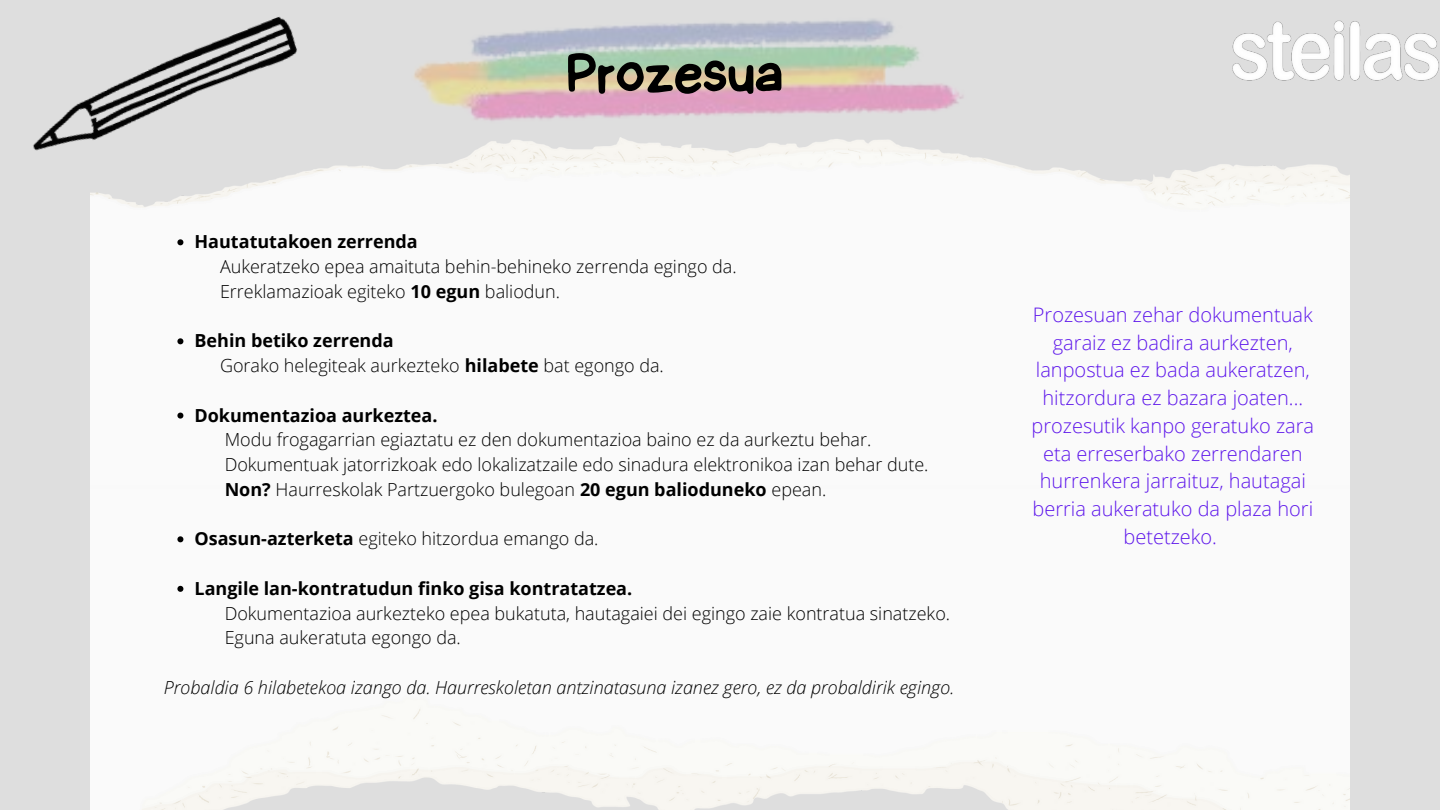
<style>
.page{position:relative;width:1440px;height:810px;background:#dedede}
.page>*{position:absolute;margin:0;border:0;box-sizing:border-box;transform-origin:0 0}
.t1{font:59px "Handyman";color:#000}
.t2{font:300 20px/27.8px "Open Sans";color:#5e17eb;text-align:center}
.t3{font:300 18px/24.8px "Open Sans";color:#000}
.t4{font:700 18px "Open Sans";color:#000}
.t5{font:italic 300 18px "Open Sans";color:#000}
.s1{font-weight:700}
</style>
<div class="page">
<div style="left:91px;top:157px;width:1258px;height:653px;background:#fafafa"></div>
<img style="left:33px;top:16px;width:289px;height:164px">
<img style="left:1232px;top:20px;width:207px;height:61px">
<img style="left:374px;top:19px;width:601px;height:149px">
<svg style="left:177px;top:239px;width:6px;height:6px"></svg>
<svg style="left:177px;top:338px;width:6px;height:6px"></svg>
<svg style="left:177px;top:413px;width:6px;height:6px"></svg>
<svg style="left:177px;top:536px;width:6px;height:6px"></svg>
<svg style="left:177px;top:586px;width:6px;height:6px"></svg>
<p class="t4" style="left:195px;top:229px;width:225px">Hautatutakoen zerrenda</p>
<h1 class="t1" style="left:567px;top:44px;width:217px">Prozesua</h1>
<p class="t3" style="left:220px;top:254px;width:518px">Aukeratzeko epea amaituta behin-behineko zerrenda egingo da.<br>Erreklamazioak egiteko <span class="s1">10 egun</span> baliodun.</p>
<p class="t4" style="left:195px;top:328px;width:201px">Behin betiko zerrenda</p>
<p class="t3" style="left:220px;top:353px;width:445px">Gorako helegiteak aurkezteko <span class="s1">hilabete</span> bat egongo da.</p>
<p class="t4" style="left:195px;top:402px;width:245px">Dokumentazioa aurkeztea.</p>
<p class="t3" style="left:225px;top:427px;width:705px">Modu frogagarrian egiaztatu ez den dokumentazioa baino ez da aurkeztu behar.<br>Dokumentuak jatorrizkoak edo lokalizatzaile edo sinadura elektronikoa izan behar dute.<br><span class="s1">Non?</span> Haurreskolak Partzuergoko bulegoan <span class="s1">20 egun balioduneko</span> epean.</p>
<p class="t3" style="left:195px;top:526px;width:405px"><span class="s1">Osasun-azterketa</span> egiteko hitzordua emango da.</p>
<p class="t4" style="left:195px;top:576px;width:439px">Langile lan-kontratudun finko gisa kontratatzea.</p>
<p class="t3" style="left:225px;top:600px;width:727px">Dokumentazioa aurkezteko epea bukatuta, hautagaiei dei egingo zaie kontratua sinatzeko.<br>Eguna aukeratuta egongo da.</p>
<p class="t5" style="left:164px;top:675px;width:792px">Probaldia 6 hilabetekoa izango da. Haurreskoletan antzinatasuna izanez gero, ez da probaldirik egingo.</p>
<p class="t2" style="left:1032px;top:300px;width:284px">Prozesuan zehar dokumentuak garaiz ez badira aurkezten, lanpostua ez bada aukeratzen, hitzordura ez bazara joaten... prozesutik kanpo geratuko zara eta erreserbako zerrendaren hurrenkera jarraituz, hautagai berria aukeratuko da plaza hori betetzeko.</p>
</div>
